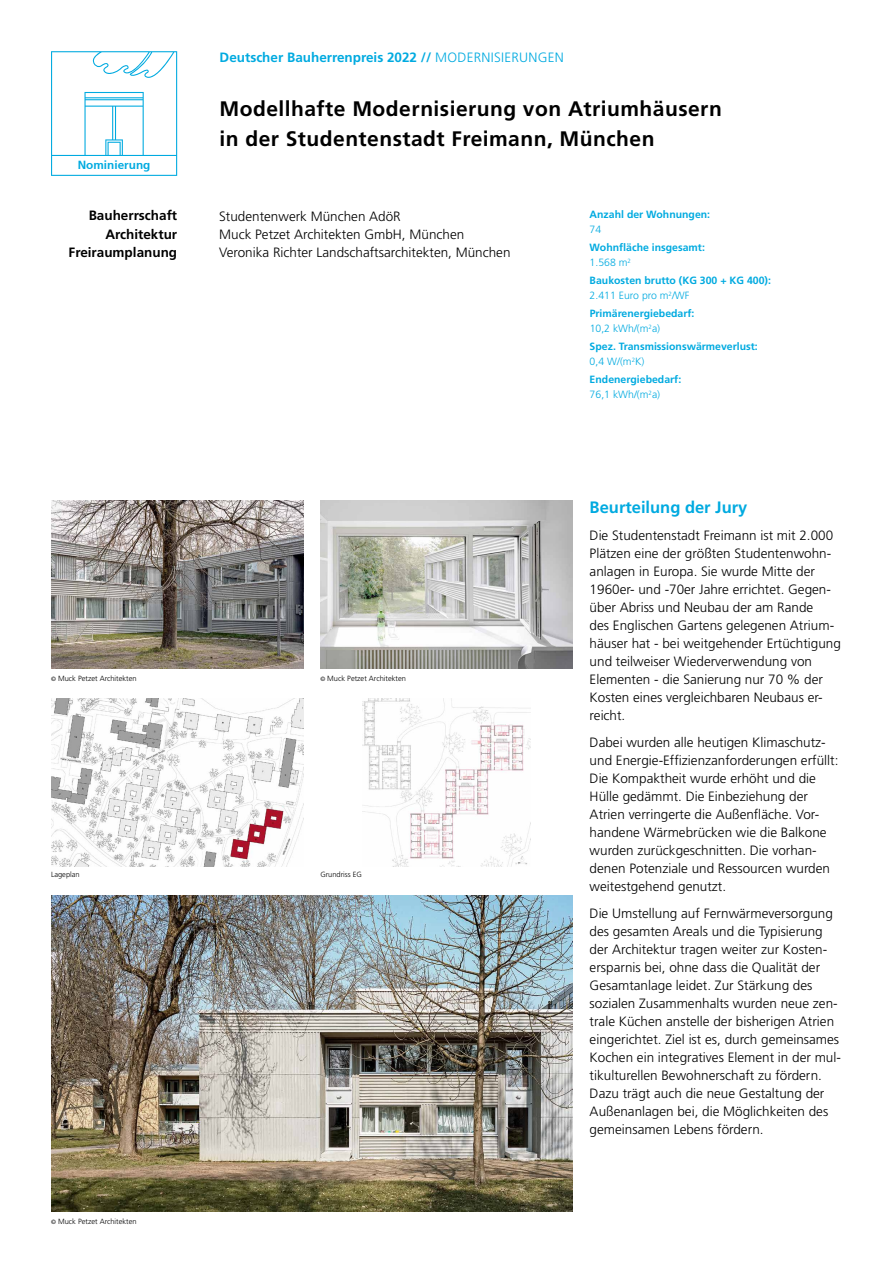
<style>
.page{position:relative;width:893px;height:1263px;background:#fff}
.page>*{position:absolute;margin:0;border:0;box-sizing:border-box;transform-origin:0 0}
.t1{font:700 21px/30px "Frutiger";letter-spacing:.02em;color:#000}
.t2{font:700 16.5px "Frutiger";color:#00aae0}
.t3{font:300 13.5px/18px "Frutiger";color:#000}
.t4{font:700 13.5px "Frutiger";color:#00aae0}
.t5{font:700 13.5px "Frutiger";color:#000}
.t6{font:700 11.7px "BDA Frutiger";color:#00aae0}
.t7{font:700 10.5px/15px "Frutiger";color:#00aae0}
.t8{font:300 10.5px "Frutiger";color:#00aae0}
.t9{font:300 7.5px "Frutiger";color:#000}
.s1{font-weight:300}
.s2{font-size:6.15px}
</style>
<div class="page">
<svg style="left:51px;top:51px;width:126px;height:125px"></svg>
<img style="left:51px;top:896px;width:522px;height:316px">
<img style="left:51px;top:500px;width:253px;height:169px">
<img style="left:320px;top:500px;width:253px;height:169px">
<img style="left:51px;top:698px;width:252px;height:168px">
<img style="left:362px;top:698px;width:169px;height:168px">
<p class="t4" style="left:220px;top:49px;width:346px">Deutscher Bauherrenpreis 2022 // <span class="s1">MODERNISIERUNGEN</span></p>
<p class="t6" style="left:78px;top:159px;width:74px">Nominierung</p>
<h1 class="t1" style="left:220px;top:93px;width:504px">Modellhafte Modernisierung von Atriumhäusern in der Studentenstadt Freimann, München</h1>
<p class="t5" style="left:89px;top:208px;width:90px">Bauherrschaft</p>
<p class="t3" style="left:219px;top:207px;width:183px">Studentenwerk München AdöR</p>
<p class="t5" style="left:105px;top:226px;width:73px">Architektur</p>
<p class="t3" style="left:219px;top:225px;width:247px">Muck Petzet Architekten GmbH, München</p>
<p class="t5" style="left:69px;top:244px;width:110px">Freiraumplanung</p>
<p class="t3" style="left:219px;top:243px;width:293px">Veronika Richter Landschaftsarchitekten, München</p>
<p class="t9" style="left:51px;top:674px;width:87px"><span class="s2">©</span> Muck Petzet Architekten</p>
<p class="t9" style="left:320px;top:674px;width:87px"><span class="s2">©</span> Muck Petzet Architekten</p>
<p class="t9" style="left:51px;top:870px;width:30px">Lageplan</p>
<p class="t9" style="left:320px;top:870px;width:43px">Grundriss EG</p>
<p class="t9" style="left:51px;top:1217px;width:87px"><span class="s2">©</span> Muck Petzet Architekten</p>
<p class="t7" style="left:590px;top:207px;width:122px">Anzahl der Wohnungen:</p>
<p class="t8" style="left:590px;top:224px;width:13px">74</p>
<p class="t7" style="left:590px;top:240px;width:117px">Wohnfläche insgesamt:<br><span class="s1">1.568 m</span><sup>2</sup></p>
<p class="t7" style="left:590px;top:273px;width:183px">Baukosten brutto (KG 300 + KG 400):<br><span class="s1">2.411 Euro pro m</span><sup>2</sup><span class="s1">/WF</span></p>
<p class="t7" style="left:590px;top:306px;width:106px">Primärenergiebedarf:<br><span class="s1">10,2 kWh/(m</span><sup>2</sup><span class="s1">a)</span></p>
<p class="t7" style="left:590px;top:339px;width:170px">Spez. Transmissionswärmeverlust:<br><span class="s1">0,4 W/(m</span><sup>2</sup><span class="s1">K)</span></p>
<p class="t7" style="left:590px;top:372px;width:93px">Endenergiebedarf:<br><span class="s1">76,1 kWh/(m</span><sup>2</sup><span class="s1">a)</span></p>
<p class="t2" style="left:590px;top:498px;width:159px">Beurteilung der Jury</p>
<p class="t3" style="left:590px;top:527px;width:253px">Die Studentenstadt Freimann ist mit 2.000<br>Plätzen eine der größten Studentenwohn&shy;anlagen in Europa. Sie wurde Mitte der 1960er- und -70er Jahre errichtet. Gegen&shy;über Abriss und Neubau der am Rande<br>des Englischen Gartens gelegenen Atrium&shy;häuser hat - bei weitgehender Ertüchtigung und teilweiser Wiederverwendung von Elementen - die Sanierung nur 70 % der Kosten eines vergleichbaren Neubaus er&shy;reicht.</p>
<p class="t3" style="left:590px;top:734px;width:250px">Dabei wurden alle heutigen Klimaschutz&shy;und Energie-Effizienzanforderungen erfüllt:<br>Die Kompaktheit wurde erhöht und die Hülle gedämmt. Die Einbeziehung der Atrien verringerte die Außenfläche. Vor&shy;handene Wärmebrücken wie die Balkone wurden zurückgeschnitten. Die vorhan&shy;denen Potenziale und Ressourcen wurden weitestgehend genutzt.</p>
<p class="t3" style="left:590px;top:904px;width:253px">Die Umstellung auf Fernwärmeversorgung des gesamten Areals und die Typisierung der Architektur tragen weiter zur Kosten&shy;ersparnis bei, ohne dass die Qualität der Gesamtanlage leidet. Zur Stärkung des sozialen Zusammenhalts wurden neue zen&shy;trale Küchen anstelle der bisherigen Atrien eingerichtet. Ziel ist es, durch gemeinsames Kochen ein integratives Element in der mul&shy;tikulturellen Bewohnerschaft zu fördern.<br>Dazu trägt auch die neue Gestaltung der Außenanlagen bei, die Möglichkeiten des gemeinsamen Lebens fördern.</p>
</div>
